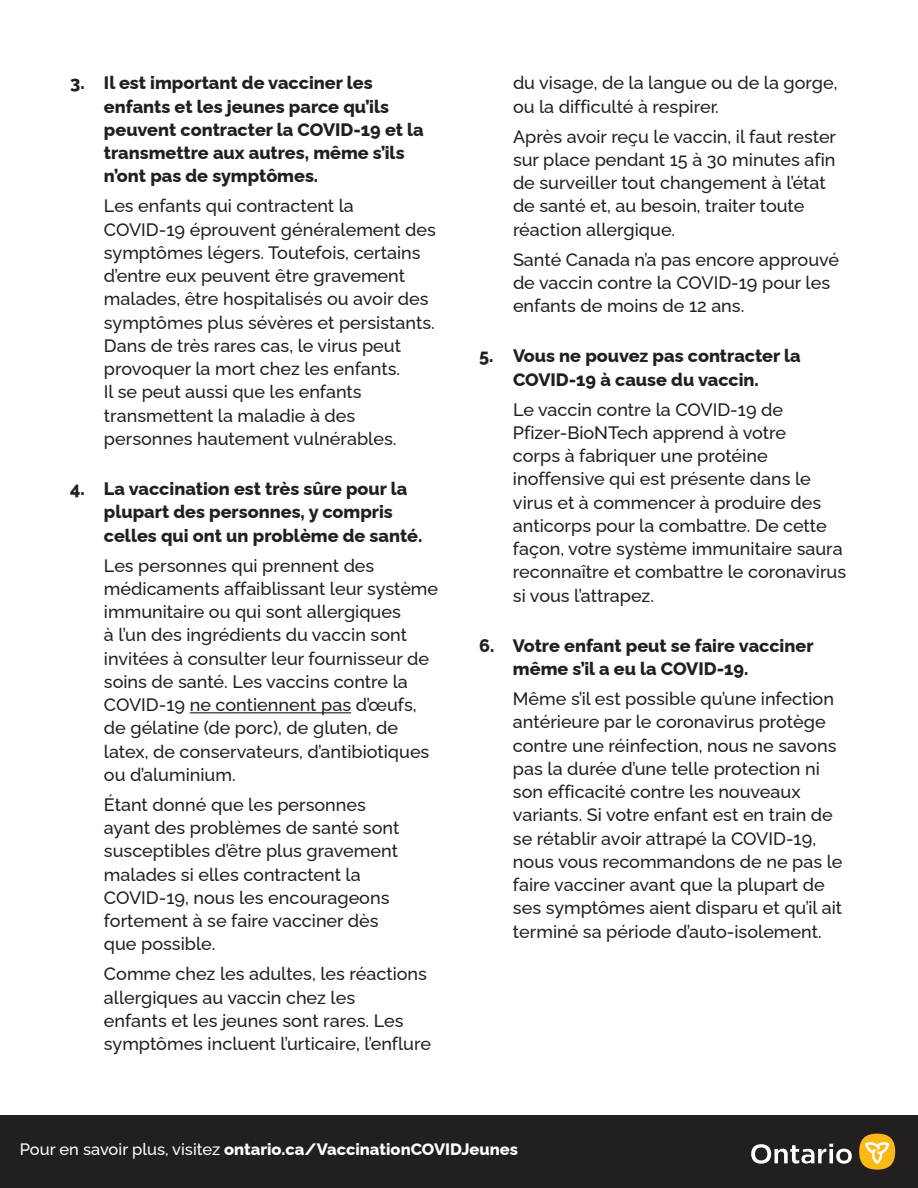
<style>
.page{position:relative;width:918px;height:1188px;background:#fff}
.page>*{position:absolute;margin:0;border:0;box-sizing:border-box;transform-origin:0 0}
.t1{font:100 18px/23.2px "Raleway";color:#231f20}
.t2{font:800 18px/23.2px "Raleway";color:#231f20}
.t3{font:800 16.5px "Raleway";color:#fff}
.s1{font-weight:100}
</style>
<div class="page">
<div style="left:0;top:1116px;width:918px;height:72px;background:#231f20"></div>
<div style="left:859px;top:1134px;width:36px;height:36px;background:#fcb814;border-radius:50%"></div>
<svg style="left:865px;top:1142px;width:24px;height:22px"></svg>
<svg style="left:751px;top:1144px;width:101px;height:20px"></svg>
<hr style="left:190px;top:712px;width:161px;height:1px;background:#231f20">
<p class="t2" style="left:104px;top:69px;width:321px;text-indent:-34px">3. Il est important de vacciner les enfants et les jeunes parce qu’ils peuvent contracter la COVID-19 et la transmettre aux autres, même s’ils n’ont pas de symptômes.</p>
<p class="t1" style="left:104px;top:192px;width:333px">Les enfants qui contractent la COVID-19 éprouvent généralement des symptômes légers. Toutefois, certains d’entre eux peuvent être gravement malades, être hospitalisés ou avoir des symptômes plus sévères et persistants.<br>Dans de très rares cas, le virus peut provoquer la mort chez les enfants.<br>Il se peut aussi que les enfants transmettent la maladie à des personnes hautement vulnérables.</p>
<p class="t2" style="left:104px;top:475px;width:320px;text-indent:-34px">4. La vaccination est très sûre pour la plupart des personnes, y compris celles qui ont un problème de santé.</p>
<p class="t1" style="left:104px;top:552px;width:336px">Les personnes qui prennent des médicaments affaiblissant leur système immunitaire ou qui sont allergiques<br>à l’un des ingrédients du vaccin sont invitées à consulter leur fournisseur de soins de santé. Les vaccins contre la COVID-19 ne contiennent pas d’œufs, de gélatine (de porc), de gluten, de latex, de conservateurs, d’antibiotiques ou d’aluminium.</p>
<p class="t1" style="left:104px;top:791px;width:297px">Étant donné que les personnes ayant des problèmes de santé sont susceptibles d’être plus gravement malades si elles contractent la<br>COVID-19, nous les encourageons fortement à se faire vacciner dès que possible.</p>
<p class="t1" style="left:104px;top:960px;width:329px">Comme chez les adultes, les réactions allergiques au vaccin chez les<br>enfants et les jeunes sont rares. Les symptômes incluent l’urticaire, l’enflure</p>
<p class="t1" style="left:513px;top:69px;width:326px">du visage, de la langue ou de la gorge, ou la difficulté à respirer.</p>
<p class="t1" style="left:513px;top:123px;width:325px">Après avoir reçu le vaccin, il faut rester sur place pendant 15 à 30 minutes afin de surveiller tout changement à l’état de santé et, au besoin, traiter toute réaction allergique.</p>
<p class="t1" style="left:513px;top:246px;width:328px">Santé Canada n’a pas encore approuvé de vaccin contre la COVID-19 pour les enfants de moins de 12 ans.</p>
<p class="t2" style="left:479px;top:342px;width:323px;text-align:center">5. Vous ne pouvez pas contracter la<br>COVID-19 à cause du vaccin.</p>
<p class="t1" style="left:513px;top:396px;width:335px">Le vaccin contre la COVID-19 de Pfizer-BioNTech apprend à votre<br>corps à fabriquer une protéine inoffensive qui est présente dans le virus et à commencer à produire des anticorps pour la combattre. De cette façon, votre système immunitaire saura reconnaître et combattre le coronavirus si vous l’attrapez.</p>
<p class="t2" style="left:513px;top:632px;width:302px;text-indent:-34px">6. Votre enfant peut se faire vacciner même s’il a eu la COVID-19.</p>
<p class="t1" style="left:513px;top:685px;width:331px">Même s’il est possible qu’une infection antérieure par le coronavirus protège contre une réinfection, nous ne savons pas la durée d’une telle protection ni son efficacité contre les nouveaux variants. Si votre enfant est en train de se rétablir avoir attrapé la COVID-19, nous vous recommandons de ne pas le faire vacciner avant que la plupart de ses symptômes aient disparu et qu’il ait terminé sa période d’auto-isolement.</p>
<p class="t3" style="left:20px;top:1136px;width:500px"><span class="s1">Pour en savoir plus, visitez</span> ontario.ca/VaccinationCOVIDJeunes</p>
</div>
